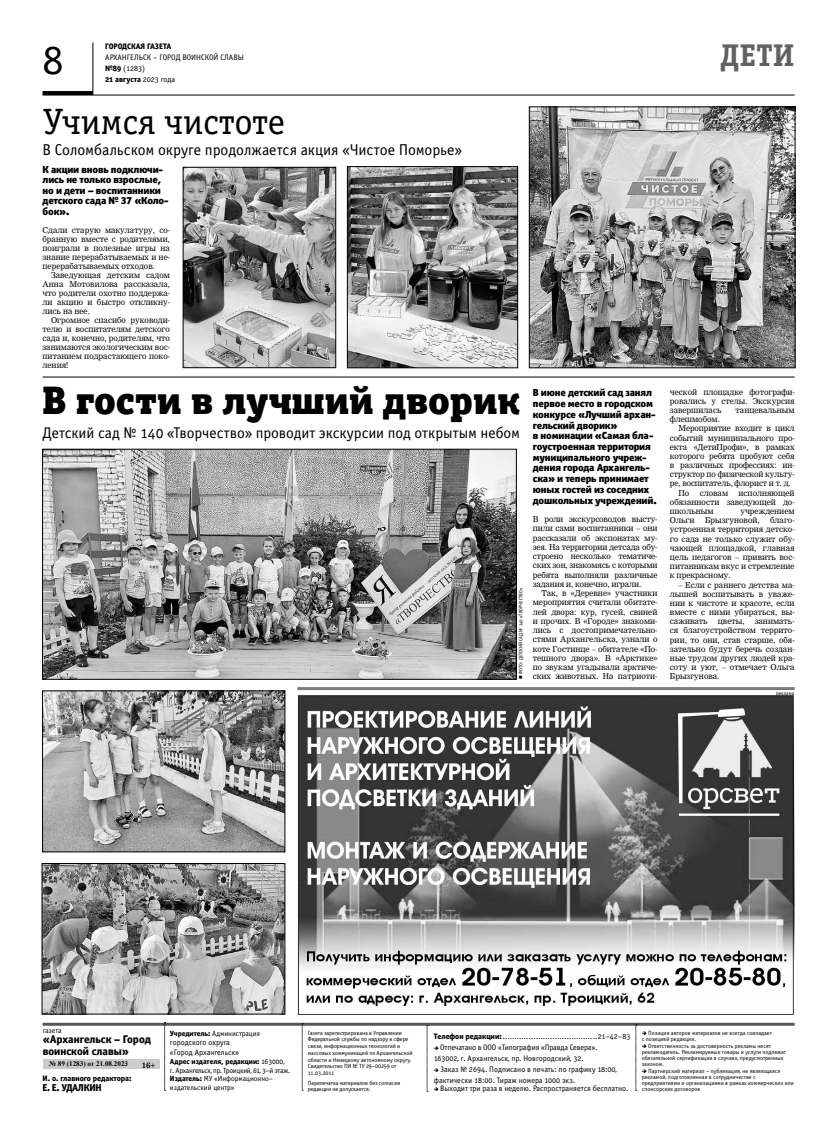
<style>
.page{position:relative;width:823px;height:1134px;background:#fff}
.page>*{position:absolute;margin:0;border:0;box-sizing:border-box;transform-origin:0 0}
.t1{font:42px "Officina Serif Book OSC";color:#000}
.t2{font:39.9px "Officina Serif Black OSC";color:#000}
.t3{font:36.8px "Officina Serif Book OSC";letter-spacing:-.01em;color:#000}
.t4{font:31.5px "Officina Serif Bold OSC";color:#616161}
.t5{font:15.8px "Officina Sans Book OSC";letter-spacing:-.005em;color:#000}
.t6{font:15.5px "Officina Sans Book OSC";letter-spacing:-.005em;color:#000}
.t7{font:11.2px/12.6px "Officina Sans Extra Bold OSC";color:#000}
.t8{font:10.3px/10.7px "Officina Sans Black C";letter-spacing:-.015em;color:#000}
.t9{font:10px "Officina Sans Extra Bold OSC";color:#000}
.t10{font:8px/9.2px "Nimrod Cyr";color:#000;text-align:justify}
.t11{font:8px/11px "Officina Sans Book OSC";color:#000}
.t12{font:8px "Officina Sans Extra Bold OSC";color:#000}
.t13{font:7.7px "Officina Sans Book OSC";letter-spacing:-.005em;color:#000}
.t14{font:700 7.7px "Nimrod Cyr";color:#000}
.t15{font:7.5px/8.9px "Officina Sans Book OSC";color:#000}
.t16{font:7.5px "Officina Sans Extra Bold OSC";color:#000}
.t17{font:700 7.1px "Times New Roman";color:#000}
.t18{font:6px/6.8px "Officina Sans Book OSC";color:#000}
.t19{font:5.4px "Officina Sans Book OSC";letter-spacing:-.005em;color:#000}
.t20{font:5px "Officina Sans Book OSC";color:#000}
.s1{font-family:"Officina Sans Extra Bold OSC"}
.s2{font-family:"Officina Sans Book OSC"}
</style>
<div class="page">
<hr style="left:93px;top:43px;width:1px;height:52px;background:#000">
<hr style="left:43px;top:95px;width:751px;height:1px;background:#000">
<hr style="left:43px;top:91px;width:50px;height:4px;background:#000">
<hr style="left:43px;top:1023px;width:751px;height:3px;background:#595959">
<svg style="left:164px;top:1022px;width:2px;height:69px"></svg>
<svg style="left:302px;top:1023px;width:1px;height:68px"></svg>
<svg style="left:426px;top:1025px;width:2px;height:67px"></svg>
<div style="left:43px;top:1059px;width:116px;height:10px;background:#cbcbcb"></div>
<img style="left:297px;top:695px;width:497px;height:319px">
<hr style="left:297px;top:687px;width:497px;height:3px;background:#7c7c7c">
<img style="left:44px;top:451px;width:470px;height:226px">
<div style="left:42px;top:449px;width:474px;height:230px;border:1px solid #000"></div>
<img style="left:531px;top:109px;width:261px;height:257px">
<div style="left:529px;top:107px;width:265px;height:261px;border:1px solid #000"></div>
<img style="left:349px;top:168px;width:166px;height:198px">
<div style="left:347px;top:166px;width:170px;height:202px;border:1px solid #000"></div>
<img style="left:44px;top:693px;width:239px;height:157px">
<div style="left:42px;top:691px;width:243px;height:161px;border:1px solid #000"></div>
<img style="left:185px;top:169px;width:149px;height:197px">
<div style="left:183px;top:167px;width:153px;height:201px;border:1px solid #000"></div>
<img style="left:44px;top:865px;width:239px;height:147px">
<div style="left:42px;top:863px;width:243px;height:151px;border:1px solid #000"></div>
<hr style="left:43px;top:377px;width:751px;height:1px;background:#000">
<svg style="left:635px;top:1024px;width:11px;height:67px"></svg>
<h1 class="t1" style="left:43px;top:37px;width:22px">8</h1>
<p class="t12" style="left:105px;top:41px;width:67px">Городская газета</p>
<p class="t11" style="left:105px;top:52px;width:140px">Архангельск – город вои нской славы <span class="s1">№89</span> (1283)</p>
<p class="t12" style="left:105px;top:74px;width:71px">21 августа <span class="s2">2023 года</span></p>
<h3 class="t3" style="left:43px;top:102px;width:243px">Учимся чистоте</h3>
<h3 class="t5" style="left:43px;top:141px;width:421px">В Соломбальском округе продолжается акция «Чистое Поморье»</h3>
<p class="t8" style="left:43px;top:164px;width:128px">К акции вновь подключи&shy;лись не только взрослые, но и дети – воспитанники детского сада № 37 «Коло&shy;бок».</p>
<p class="t10" style="left:43px;top:225px;width:129px">Сдали старую макулатуру, со&shy;бранную вместе с родителями, поиграли в полезные игры на знание перерабатываемых и не&shy;перерабатываемых отходов.</p>
<p class="t10" style="left:43px;top:270px;width:129px;text-indent:9px">Заведующая детским садом Анна Мотовилова рассказала, что родители охотно поддержа&shy;ли акцию и быстро откликну&shy;лись на нее.</p>
<p class="t10" style="left:43px;top:315px;width:129px;text-indent:9px">Огромное спасибо руководи&shy;телю и воспитателям детского сада и, конечно, родителям, что занимаются экологическим вос&shy;питанием подрастающего поко&shy;ления!</p>
<h2 class="t2" style="left:43px;top:374px;width:478px">В гости в лучший дворик</h2>
<h3 class="t6" style="left:43px;top:425px;width:478px">Детский сад № 140 «Творчество» проводит экскурсии под открытым небом</h3>
<p class="t20" style="left:517px;top:674px;width:87px;rotate:-90deg">Фото: Детский сад № 140 «Творчество»</p>
<p class="t8" style="left:532px;top:387px;width:125px">В июне детский сад занял первое место в городском конкурсе «Лучший архан&shy;гельский дворик»<br>в номинации «Самая бла&shy;гоустроенная территория муниципального учреж&shy;дения города Архангель&shy;ска» и теперь принимает юных гостей из соседних дошкольных учреждений.</p>
<p class="t10" style="left:532px;top:515px;width:126px">В роли экскурсоводов высту&shy;пили сами воспитанники – они рассказали об экспонатах му&shy;зея. На территории детсада обу&shy;строено несколько тематиче&shy;ских зон, знакомясь с которыми ребята выполняли различные задания и, конечно, играли.</p>
<p class="t10" style="left:532px;top:589px;width:126px;text-indent:9px">Так, в «Деревне» участники мероприятия считали обитате&shy;лей двора: кур, гусей, свиней и прочих. В «Городе» знакоми&shy;лись с достопримечательно&shy;стями Архангельска, узнали о коте Гостинце – обитателе «По&shy;тешного двора». В «Арктике» по звукам угадывали арктиче&shy;ских животных. На патриоти-</p>
<h3 class="t4" style="left:719px;top:37px;width:76px">дети</h3>
<p class="t10" style="left:669px;top:387px;width:126px">ческой площадке фотографи&shy;ровались у стелы. Экскурсия завершилась</p>
<p class="t10" style="left:735px;top:405px;width:60px">танцевальным</p>
<p class="t10" style="left:669px;top:415px;width:51px">флешмобом.</p>
<p class="t10" style="left:678px;top:424px;width:118px">Мероприятие входит в цикл</p>
<p class="t10" style="left:669px;top:433px;width:126px">событий муниципального про-</p>
<p class="t10" style="left:669px;top:442px;width:126px">екта «ДетиПрофи», в рамках</p>
<p class="t10" style="left:669px;top:451px;width:126px">которого ребята пробуют себя</p>
<p class="t10" style="left:669px;top:461px;width:126px">в различных профессиях: ин-</p>
<p class="t10" style="left:669px;top:470px;width:126px">структор по физической культу-</p>
<p class="t10" style="left:669px;top:479px;width:122px">ре, воспитатель, флорист и т. д.</p>
<p class="t10" style="left:678px;top:488px;width:12px">По</p>
<p class="t10" style="left:699px;top:488px;width:30px">словам</p>
<p class="t10" style="left:669px;top:488px;width:126px;text-indent:68px">исполняющей обязанности заведующей до&shy;школьным</p>
<p class="t10" style="left:740px;top:506px;width:56px">учреждением</p>
<p class="t10" style="left:669px;top:516px;width:126px;text-indent:100px">благо&shy;устроенная территория детско&shy;го сада не только служит обу&shy;чающей площадкой, главная цель педагогов – привить вос&shy;питанникам вкус и стремление к прекрасному.</p>
<p class="t10" style="left:669px;top:580px;width:126px;text-indent:9px">– Если с раннего детства ма&shy;лышей воспитывать в уваже&shy;нии к чистоте и красоте, если вместе с ними убираться, вы&shy;саживать</p>
<p class="t10" style="left:669px;top:516px;width:26px">Ольги</p>
<p class="t10" style="left:704px;top:516px;width:56px">Брызгуновой,</p>
<p class="t10" style="left:669px;top:617px;width:126px;text-indent:85px">занимать&shy;ся благоустройством террито&shy;рии, то они, став старше, обя&shy;зательно будут беречь создан&shy;ные трудом других людей кра&shy;соту и уют, – отмечает Ольга Брызгунова.</p>
<p class="t10" style="left:717px;top:617px;width:28px">цветы,</p>
<p class="t19" style="left:775px;top:691px;width:20px">реклама</p>
<p class="t13" style="left:43px;top:1026px;width:21px">газета</p>
<p class="t15" style="left:170px;top:1029px;width:92px"><span class="s1">Учредитель:</span> Администрация</p>
<p class="t11" style="left:170px;top:1038px;width:71px;line-height:9.4px">городского округа «Город Архангельск»</p>
<p class="t16" style="left:170px;top:1056px;width:116px">Адрес издателя, редакции: <span class="s2">163000,</span></p>
<p class="t15" style="left:170px;top:1066px;width:122px">г. Архангельск, пр. Троицкий, 61, 3–й этаж.<br><span class="s1">Издатель:</span> МУ «Информационно– издательский центр»</p>
<h3 class="t7" style="left:43px;top:1032px;width:110px">«Архангельск – Город воинской славы»</h3>
<p class="t17" style="left:49px;top:1059px;width:81px">№ 89 (1283) от 21.08.2023</p>
<p class="t14" style="left:142px;top:1060px;width:15px">16+</p>
<p class="t12" style="left:43px;top:1073px;width:90px">И. о. главного редактора:</p>
<p class="t9" style="left:43px;top:1082px;width:61px">Е. Е. УДАЛКИН</p>
<p class="t18" style="left:308px;top:1029px;width:106px">Газета зарегистрирована в Управлении Федеральной службы по надзору в сфере связи, информационных технологий и массовых коммуникаций по Архангельской области и Н енецкому автономному округу.<br>Свидетельство ПИ № ТУ 29–00259 от 11.03.2011</p>
<p class="t18" style="left:308px;top:1079px;width:94px">Перепечатка материалов без согласия редакции не допускается.</p>
<p class="t12" style="left:433px;top:1031px;width:69px">Телефон редакции:</p>
<p class="t11" style="left:597px;top:1031px;width:34px">21–42–83</p>
<p class="t11" style="left:440px;top:1042px;width:49px">Отпечатано в ООО</p>
<p class="t11" style="left:433px;top:1042px;width:165px;text-indent:64px">«Типография «Правда Севера».<br>163002, г. Архангельск, пр. Н овгородский, 32.</p>
<p class="t11" style="left:433px;top:1064px;width:185px;text-indent:7px">Заказ № 2694. Подписано в печать: по графику 18:00, фактически 18:00. Тираж номера 1000 экз.</p>
<p class="t11" style="left:440px;top:1083px;width:189px">В ыходит три раза в неделю. Распространяется бесплатно.</p>
<p class="t18" style="left:641px;top:1030px;width:132px;line-height:6px;text-indent:7px">Позиция авторов материалов не всегда совпадает с позицией редакции.</p>
<p class="t18" style="left:641px;top:1043px;width:146px;line-height:6px;text-indent:7px">Ответственность за достоверность рекламы несет рекламодатель. Рекламируемые товары и услуги подлежат обязательной сертификации в случаях, предусмотренных законом.</p>
<p class="t18" style="left:641px;top:1068px;width:153px;line-height:6px;text-indent:7px">Партнерский материал – публикация, не являющаяся рекламой, подготовленная в сотрудничестве с предприятиями и организациями в рамках коммерческих или спонсорских договоров</p>
</div>
